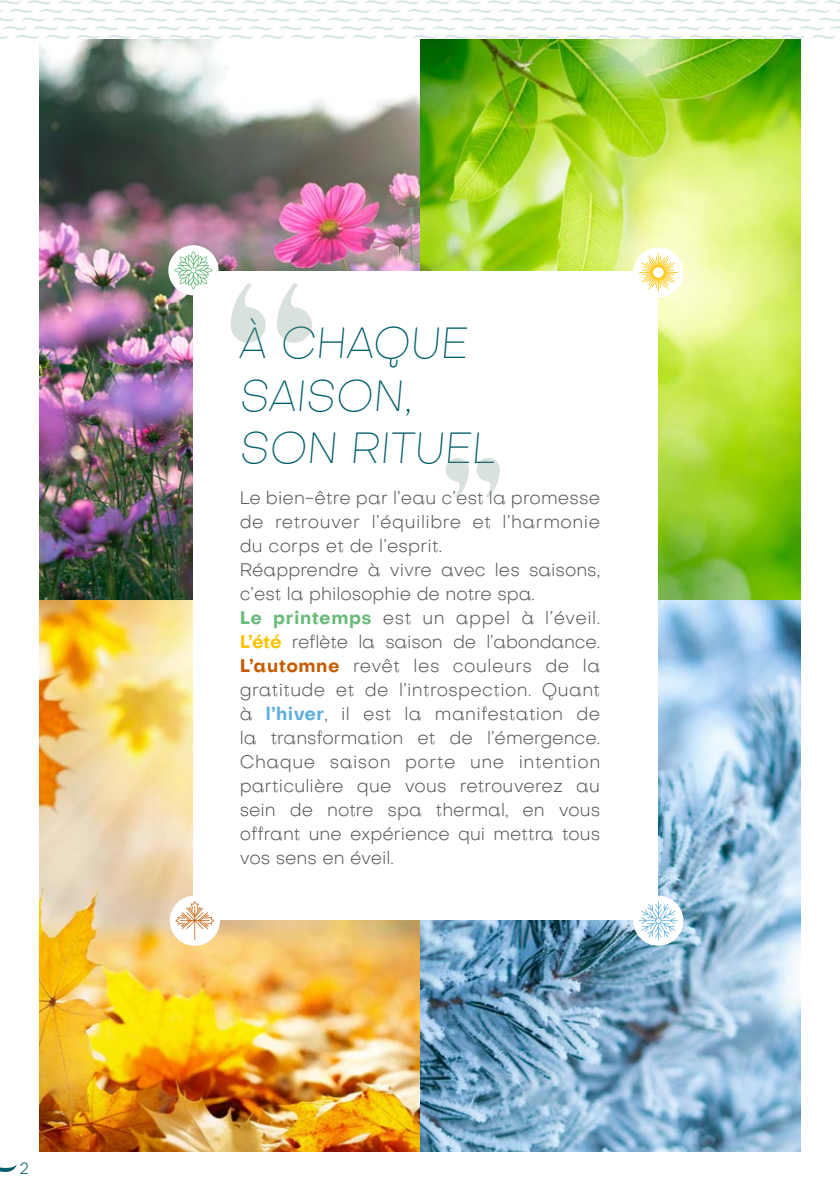
<style>
.page{position:relative;width:840px;height:1191px;background:#fff}
.page>*{position:absolute;margin:0;border:0;box-sizing:border-box;transform-origin:0 0}
.t1{font:italic 100 43.6px/52.4px "Subjectivity";color:#005d6b}
.t2{font:300 18px/24px "Subjectivity";color:#565655}
.t3{font:300 16px "Subjectivity";color:#005d6b}
.s1{font-weight:700;color:#68ba79}
.s2{font-weight:700;color:#fdc201}
.s3{font-weight:700;color:#c55b00}
.s4{font-weight:700;color:#5cafde}
</style>
<div class="page">
<svg style="left:799px;top:669px;width:2px;height:83px"></svg>
<svg style="left:0;top:1164px;width:17px;height:8px"></svg>
<svg style="left:0;top:0;width:839px;height:40px"></svg>
<img style="left:40px;top:40px;width:759px;height:1111px">
<div style="left:193px;top:271px;width:465px;height:648px;background:#fff"></div>
<svg style="left:230px;top:283px;width:82px;height:60px"></svg>
<svg style="left:445px;top:458px;width:54px;height:39px"></svg>
<div style="left:170px;top:895px;width:50px;height:50px;background:#fff;border-radius:50%"></div>
<svg style="left:175px;top:901px;width:39px;height:39px"></svg>
<div style="left:633px;top:895px;width:50px;height:50px;background:#fff;border-radius:50%"></div>
<svg style="left:638px;top:901px;width:39px;height:39px"></svg>
<div style="left:168px;top:245px;width:50px;height:50px;background:#fff;border-radius:50%"></div>
<svg style="left:174px;top:251px;width:39px;height:38px"></svg>
<div style="left:633px;top:247px;width:50px;height:50px;background:#fff;border-radius:50%"></div>
<svg style="left:638px;top:253px;width:39px;height:39px"></svg>
<p class="t3" style="left:20px;top:1159px;width:11px">2</p>
<h1 class="t1" style="left:240px;top:317px;width:258px">À CHAQUE<br>SAISON,<br>SON RITUEL</h1>
<p class="t2" style="left:240px;top:486px;width:362px">Le bien-être par l’eau c’est la promesse de retrouver l’équilibre et l’harmonie du corps et de l’esprit.<br>Réapprendre à vivre avec les saisons, c’est la philosophie de notre spa.<br><span class="s1">Le printemps</span> est un appel à l’éveil.<br><span class="s2">L’été</span> reflète la saison de l’abondance.<br><span class="s3">L’automne</span> revêt les couleurs de la gratitude et de l’introspection. Quant à <span class="s4">l’hiver</span>, il est la manifestation de la transformation et de l’émergence.<br>Chaque saison porte une intention particulière que vous retrouverez au sein de notre spa thermal, en vous offrant une expérience qui mettra tous vos sens en éveil.</p>
</div>
